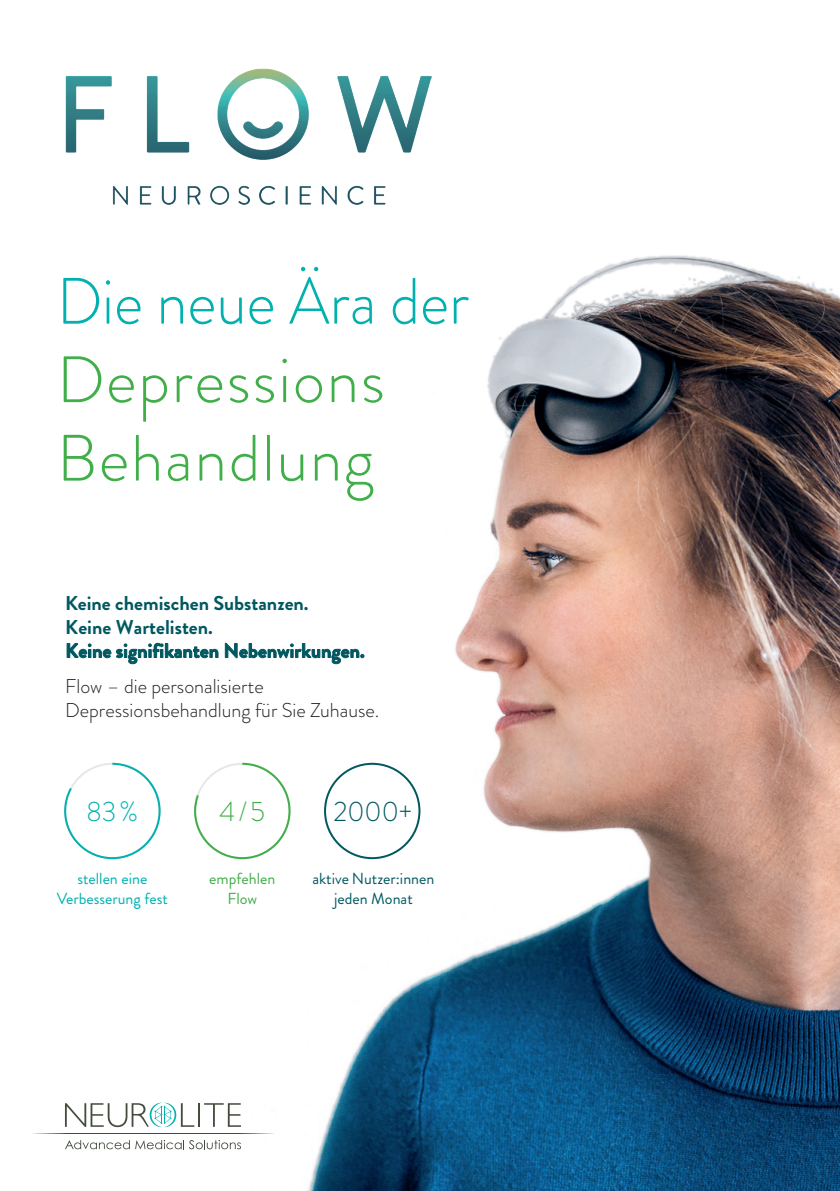
<style>
.page{position:relative;width:840px;height:1191px;background:#fff}
.page>*{position:absolute;margin:0;border:0;box-sizing:border-box;transform-origin:0 0}
.t1{font:300 65.4px/78.4px "Brandon Grotesque";letter-spacing:.025em;color:#40ae49}
.t2{font:300 65.4px "Brandon Grotesque";color:#00b1b0;scale:.95 1}
.t3{font:300 28px "Brandon Grotesque";color:#015860;scale:.95 1}
.t4{font:300 28px "Brandon Grotesque";color:#00b1b0;scale:.95 1}
.t5{font:300 28px "Brandon Grotesque";color:#40ae49;scale:.95 1}
.t6{font:700 20px/24px "Brandon Grotesque";color:#015860}
.t7{font:300 20px/24px "Brandon Grotesque";color:#231f20}
.t8{font:16px/20px "Brandon Grotesque";color:#015860;text-align:center}
.t9{font:16px/20px "Brandon Grotesque";color:#00b1b0;text-align:center}
.t10{font:16px/20px "Brandon Grotesque";color:#40ae49;text-align:center}
</style>
<div class="page">
<img style="left:65px;top:68px;width:366px;height:124px">
<img style="left:32px;top:192px;width:807px;height:999px">
<h1 class="t2" style="left:57px;top:256px;width:435px">Die neue Ära der</h1>
<h1 class="t1" style="left:57px;top:341px;width:329px">Depressions<br>Behandlung</h1>
<p class="t6" style="left:65px;top:591px;width:301px">Keine chemischen Substanzen.<br>Keine Wartelisten.<br>Keine signifikanten Nebenwirkungen.</p>
<p class="t7" style="left:65px;top:674px;width:315px">Flow – die personalisierte<br>Depressionsbehandlung für Sie Zuhause.</p>
<h2 class="t4" style="left:87px;top:792px;width:56px">83%</h2>
<h2 class="t5" style="left:219px;top:792px;width:49px">4/5</h2>
<h2 class="t3" style="left:333px;top:792px;width:84px">2000+</h2>
<p class="t9" style="left:57px;top:869px;width:113px">stellen eine<br>Verbesserung fest</p>
<p class="t10" style="left:209px;top:869px;width:68px">empfehlen<br>Flow</p>
<p class="t8" style="left:312px;top:869px;width:123px">aktive Nutzer:innen jeden Monat</p>
</div>
